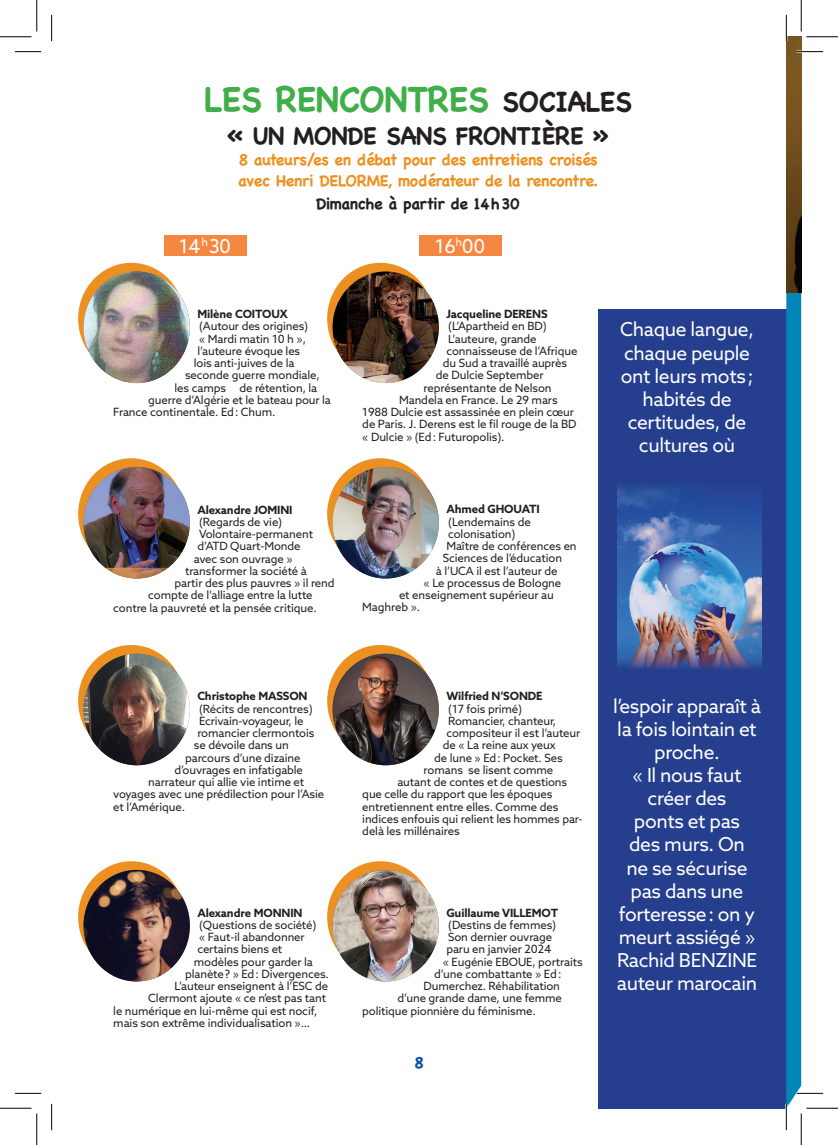
<style>
.page{position:relative;width:838px;height:1145px;background:#fff}
.page>*{position:absolute;margin:0;border:0;box-sizing:border-box;transform-origin:0 0}
.t1{font:700 35px "Chalkboard";letter-spacing:-.025em;color:#40ae49}
.t2{font:700 24.5px "Chalkboard";letter-spacing:-.025em;color:#231f20}
.t3{font:19.25px/23.1px "Azo Sans";letter-spacing:-.02em;color:#fff;text-align:center}
.t4{font:700 15.75px/21px "Chalkboard";letter-spacing:-.025em;color:#ec9121}
.t5{font:700 15.75px "Chalkboard";letter-spacing:-.025em;color:#231f20}
.t6{font:700 15.75px "Chalkboard SE";color:#0a53a2}
.t7{font:11.38px "Azo Sans";letter-spacing:-.01em;color:#231f20}
.t8{font:700 11.38px "Azo Sans";letter-spacing:-.01em;color:#231f20}
.s1{font-size:28px;color:#231f20}
</style>
<div class="page">
<div style="left:597px;top:309px;width:189px;height:799px;background:#253f8e"></div>
<div style="left:78px;top:263px;width:106px;height:111px;background:#ec9121;border-radius:50%"></div>
<div style="left:78px;top:458px;width:106px;height:112px;background:#ec9121;border-radius:50%"></div>
<div style="left:78px;top:645px;width:106px;height:112px;background:#ec9121;border-radius:50%"></div>
<div style="left:78px;top:861px;width:106px;height:112px;background:#ec9121;border-radius:50%"></div>
<img style="left:83px;top:271px;width:107px;height:112px">
<img style="left:83px;top:467px;width:107px;height:112px">
<img style="left:83px;top:654px;width:107px;height:111px">
<img style="left:83px;top:870px;width:107px;height:112px">
<div style="left:164px;top:235px;width:82px;height:21px;background:#f58841"></div>
<div style="left:419px;top:235px;width:82px;height:21px;background:#f58841"></div>
<div style="left:327px;top:263px;width:106px;height:111px;background:#ec9121;border-radius:50%"></div>
<div style="left:327px;top:458px;width:106px;height:112px;background:#ec9121;border-radius:50%"></div>
<div style="left:327px;top:645px;width:106px;height:112px;background:#ec9121;border-radius:50%"></div>
<div style="left:327px;top:861px;width:106px;height:112px;background:#ec9121;border-radius:50%"></div>
<img style="left:332px;top:271px;width:107px;height:112px">
<img style="left:332px;top:467px;width:107px;height:112px">
<img style="left:332px;top:654px;width:107px;height:111px">
<img style="left:332px;top:870px;width:107px;height:112px">
<img style="left:617px;top:486px;width:144px;height:183px">
<hr style="left:785px;top:1104px;width:2px;height:26px;background:#fff">
<svg style="left:15px;top:51px;width:26px;height:1px"></svg>
<svg style="left:15px;top:1093px;width:26px;height:1px"></svg>
<svg style="left:51px;top:15px;width:1px;height:26px"></svg>
<svg style="left:51px;top:1104px;width:1px;height:26px"></svg>
<svg style="left:786px;top:15px;width:37px;height:1115px"></svg>
<hr style="left:806px;top:36px;width:31px;height:2px;background:#fff">
<hr style="left:806px;top:1107px;width:31px;height:2px;background:#fff">
<hr style="left:800px;top:0;width:2px;height:31px;background:#fff">
<hr style="left:800px;top:1113px;width:2px;height:32px;background:#fff">
<hr style="left:0;top:36px;width:32px;height:1px;background:#000">
<hr style="left:806px;top:36px;width:31px;height:1px;background:#000">
<hr style="left:0;top:1108px;width:32px;height:1px;background:#000">
<hr style="left:806px;top:1108px;width:31px;height:1px;background:#000">
<hr style="left:36px;top:0;width:1px;height:31px;background:#000">
<hr style="left:36px;top:1113px;width:1px;height:32px;background:#000">
<hr style="left:800px;top:0;width:1px;height:31px;background:#000">
<hr style="left:800px;top:1113px;width:1px;height:32px;background:#000">
<h1 class="t1" style="left:204px;top:78px;width:430px">LES RENCONTRES <span class="s1">SOCIALES</span></h1>
<h2 class="t2" style="left:227px;top:121px;width:384px">« UN MONDE SANS FRONTIÈRE »</h2>
<h3 class="t4" style="left:238px;top:149px;width:362px">8 auteurs/es en débat pour des entretiens croisés avec Henri DELORME, modérateur de la rencontre.</h3>
<h3 class="t5" style="left:316px;top:194px;width:205px">Dimanche à partir de 14 h 30</h3>
<h3 class="t3" style="left:179px;top:234px;width:54px">14 <sup>h</sup> 30</h3>
<h3 class="t3" style="left:435px;top:234px;width:52px">16<sup>h</sup>00</h3>
<p class="t8" style="left:197px;top:307px;width:92px">Milène COITOUX</p>
<p class="t7" style="left:199px;top:319px;width:111px">(Autour des origines)</p>
<p class="t7" style="left:199px;top:331px;width:108px">« Mardi matin 10 h »,</p>
<p class="t7" style="left:197px;top:343px;width:104px">l’auteure évoque les</p>
<p class="t7" style="left:194px;top:356px;width:102px">lois anti-juives de la</p>
<p class="t7" style="left:185px;top:368px;width:136px">seconde guerre mondiale,</p>
<p class="t7" style="left:174px;top:380px;width:144px">les camps de rétention, la</p>
<p class="t7" style="left:148px;top:392px;width:184px">guerre d’Algérie et le bateau pour la</p>
<p class="t7" style="left:113px;top:405px;width:164px">France continentale. Ed : Chum.</p>
<p class="t8" style="left:197px;top:502px;width:97px">Alexandre JOMINI</p>
<p class="t7" style="left:199px;top:514px;width:85px">(Regards de vie)</p>
<p class="t7" style="left:199px;top:527px;width:115px">Volontaire-permanent</p>
<p class="t7" style="left:197px;top:539px;width:105px">d’ATD Quart-Monde</p>
<p class="t7" style="left:194px;top:551px;width:100px">avec son ouvrage »</p>
<p class="t7" style="left:185px;top:563px;width:123px">transformer la société à</p>
<p class="t7" style="left:174px;top:576px;width:161px">partir des plus pauvres » il rend</p>
<p class="t7" style="left:148px;top:588px;width:166px">compte de l’alliage entre la lutte</p>
<p class="t7" style="left:113px;top:600px;width:205px">contre la pauvreté et la pensée critique.</p>
<p class="t8" style="left:446px;top:306px;width:103px">Jacqueline DERENS</p>
<p class="t7" style="left:448px;top:319px;width:100px">(L’Apartheid en BD)</p>
<p class="t7" style="left:448px;top:331px;width:90px">L’auteure, grande</p>
<p class="t7" style="left:446px;top:343px;width:132px">connaisseuse de l’Afrique</p>
<p class="t7" style="left:443px;top:356px;width:126px">du Sud a travaillé auprès</p>
<p class="t7" style="left:436px;top:368px;width:109px">de Dulcie September</p>
<p class="t7" style="left:423px;top:380px;width:129px">représentante de Nelson</p>
<p class="t7" style="left:399px;top:392px;width:160px">Mandela en France. Le 29 mars</p>
<p class="t7" style="left:362px;top:405px;width:213px">1988 Dulcie est assassinée en plein cœur</p>
<p class="t7" style="left:362px;top:417px;width:216px">de Paris. J. Derens est le fil rouge de la BD</p>
<p class="t7" style="left:362px;top:429px;width:144px">« Dulcie » (Ed : Futuropolis).</p>
<p class="t8" style="left:446px;top:502px;width:95px">Ahmed GHOUATI</p>
<p class="t7" style="left:448px;top:514px;width:84px">(Lendemains de</p>
<p class="t7" style="left:448px;top:526px;width:69px">colonisation)</p>
<p class="t7" style="left:446px;top:539px;width:132px">Maître de conférences en</p>
<p class="t7" style="left:443px;top:551px;width:121px">Sciences de l’éducation</p>
<p class="t7" style="left:436px;top:563px;width:123px">à l’UCA il est l’auteur de</p>
<p class="t7" style="left:423px;top:575px;width:139px">« Le processus de Bologne</p>
<p class="t7" style="left:399px;top:588px;width:156px">et enseignement supérieur au</p>
<p class="t7" style="left:362px;top:600px;width:59px">Maghreb ».</p>
<p class="t8" style="left:197px;top:689px;width:112px">Christophe MASSON</p>
<p class="t7" style="left:199px;top:701px;width:115px">(Récits de rencontres)</p>
<p class="t7" style="left:199px;top:713px;width:106px">Ecrivain-voyageur, le</p>
<p class="t7" style="left:197px;top:726px;width:119px">romancier clermontois</p>
<p class="t7" style="left:194px;top:738px;width:96px">se dévoile dans un</p>
<p class="t7" style="left:185px;top:750px;width:117px">parcours d’une dizaine</p>
<p class="t7" style="left:174px;top:762px;width:130px">d’ouvrages en infatigable</p>
<p class="t7" style="left:148px;top:775px;width:157px">narrateur qui allie vie intime et</p>
<p class="t7" style="left:113px;top:787px;width:212px">voyages avec une prédilection pour l’Asie</p>
<p class="t7" style="left:113px;top:799px;width:73px">et l’Amérique.</p>
<p class="t8" style="left:197px;top:905px;width:107px">Alexandre MONNIN</p>
<p class="t7" style="left:199px;top:917px;width:119px">(Questions de société)</p>
<p class="t7" style="left:199px;top:930px;width:107px">« Faut-il abandonner</p>
<p class="t7" style="left:197px;top:942px;width:86px">certains biens et</p>
<p class="t7" style="left:194px;top:954px;width:121px">modèles pour garder la</p>
<p class="t7" style="left:185px;top:966px;width:145px">planète ? » Ed : Divergences.</p>
<p class="t7" style="left:174px;top:979px;width:155px">L’auteur enseignent à l’ESC de</p>
<p class="t7" style="left:148px;top:991px;width:179px">Clermont ajoute « ce n’est pas tant</p>
<p class="t7" style="left:113px;top:1003px;width:206px">le numérique en lui-même qui est nocif,</p>
<p class="t7" style="left:113px;top:1015px;width:198px">mais son extrême individualisation »…</p>
<p class="t8" style="left:446px;top:689px;width:98px">Wilfried N’SONDE</p>
<p class="t7" style="left:448px;top:701px;width:75px">(17 fois primé)</p>
<p class="t7" style="left:448px;top:713px;width:110px">Romancier, chanteur,</p>
<p class="t7" style="left:446px;top:726px;width:135px">compositeur il est l’auteur</p>
<p class="t7" style="left:443px;top:738px;width:114px">de « La reine aux yeux</p>
<p class="t7" style="left:434px;top:750px;width:130px">de lune » Ed : Pocket. Ses</p>
<p class="t7" style="left:423px;top:762px;width:131px">romans se lisent comme</p>
<p class="t7" style="left:397px;top:775px;width:171px">autant de contes et de questions</p>
<p class="t7" style="left:362px;top:787px;width:191px">que celle du rapport que les époques</p>
<p class="t7" style="left:362px;top:799px;width:198px">entretiennent entre elles. Comme des</p>
<p class="t7" style="left:362px;top:811px;width:222px">indices enfouis qui relient les hommes par-</p>
<p class="t7" style="left:362px;top:824px;width:99px">delà les millénaires</p>
<p class="t8" style="left:446px;top:905px;width:113px">Guillaume VILLEMOT</p>
<p class="t7" style="left:448px;top:917px;width:110px">(Destins de femmes)</p>
<p class="t7" style="left:448px;top:930px;width:106px">Son dernier ouvrage</p>
<p class="t7" style="left:446px;top:942px;width:106px">paru en janvier 2024</p>
<p class="t7" style="left:443px;top:954px;width:141px">« Eugénie EBOUE, portraits</p>
<p class="t7" style="left:434px;top:966px;width:129px">d’une combattante » Ed :</p>
<p class="t7" style="left:423px;top:979px;width:138px">Dumerchez. Réhabilitation</p>
<p class="t7" style="left:397px;top:991px;width:166px">d’une grande dame, une femme</p>
<p class="t7" style="left:362px;top:1003px;width:175px">politique pionnière du féminisme.</p>
<h3 class="t6" style="left:414px;top:1054px;width:11px">8</h3>
<h3 class="t3" style="left:620px;top:318px;width:135px">Chaque langue, chaque peuple ont leurs mots ; habités de certitudes, de cultures où</h3>
<h3 class="t3" style="left:613px;top:694px;width:149px">l’espoir apparaît à la fois lointain et proche.<br>« Il nous faut créer des<br>ponts et pas<br>des murs. On<br>ne se sécurise pas dans une forteresse : on y meurt assiégé »<br>Rachid BENZINE auteur marocain</h3>
</div>
